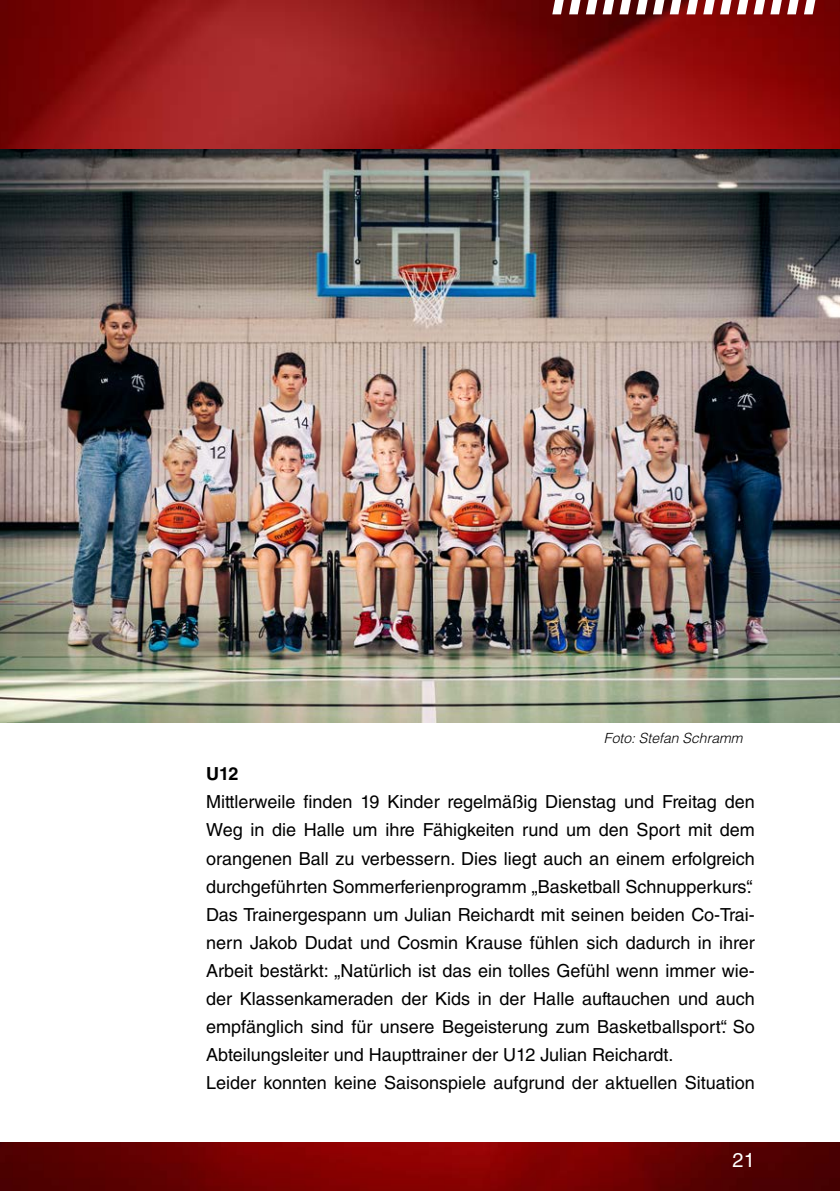
<style>
.page{position:relative;width:840px;height:1191px;background:#fff}
.page>*{position:absolute;margin:0;border:0;box-sizing:border-box;transform-origin:0 0}
.t1{font:20px "Helvetica LT Std";color:#fff}
.t2{font:18px/28px "Helvetica LT Std";color:#000}
.t3{font:700 18px "Helvetica LT Std";color:#000}
.t4{font:italic 300 14px "Helvetica LT Std";color:#000}
</style>
<div class="page">
<img style="left:0;top:0;width:839px;height:722px">
<img style="left:0;top:1142px;width:839px;height:49px">
<svg style="left:552px;top:0;width:61px;height:14px"></svg>
<svg style="left:619px;top:0;width:61px;height:14px"></svg>
<svg style="left:686px;top:0;width:11px;height:14px"></svg>
<svg style="left:703px;top:0;width:44px;height:14px"></svg>
<svg style="left:753px;top:0;width:11px;height:14px"></svg>
<svg style="left:770px;top:0;width:44px;height:14px"></svg>
<p class="t4" style="left:603px;top:729px;width:140px">Foto: Stefan Schramm</p>
<p class="t3" style="left:206px;top:763px;width:34px">U12</p>
<p class="t2" style="left:206px;top:788px;width:550px">Mittlerweile finden 19 Kinder regelmäßig Dienstag und Freitag den Weg in die Halle um ihre Fähigkeiten rund um den Sport mit dem orangenen Ball zu verbessern. Dies liegt auch an einem erfolgreich durchgeführten Sommerferienprogramm „Basketball Schnupperkurs“.<br>Das Trainergespann um Julian Reichardt mit seinen beiden Co-Trai&shy;nern Jakob Dudat und Cosmin Krause fühlen sich dadurch in ihrer Arbeit bestärkt: „Natürlich ist das ein tolles Gefühl wenn immer wie&shy;der Klassenkameraden der Kids in der Halle auftauchen und auch empfänglich sind für unsere Begeisterung zum Basketballsport“. So Abteilungsleiter und Haupttrainer der U12 Julian Reichardt.<br>Leider konnten keine Saisonspiele aufgrund der aktuellen Situation</p>
<p class="t1" style="left:732px;top:1148px;width:24px">21</p>
</div>
